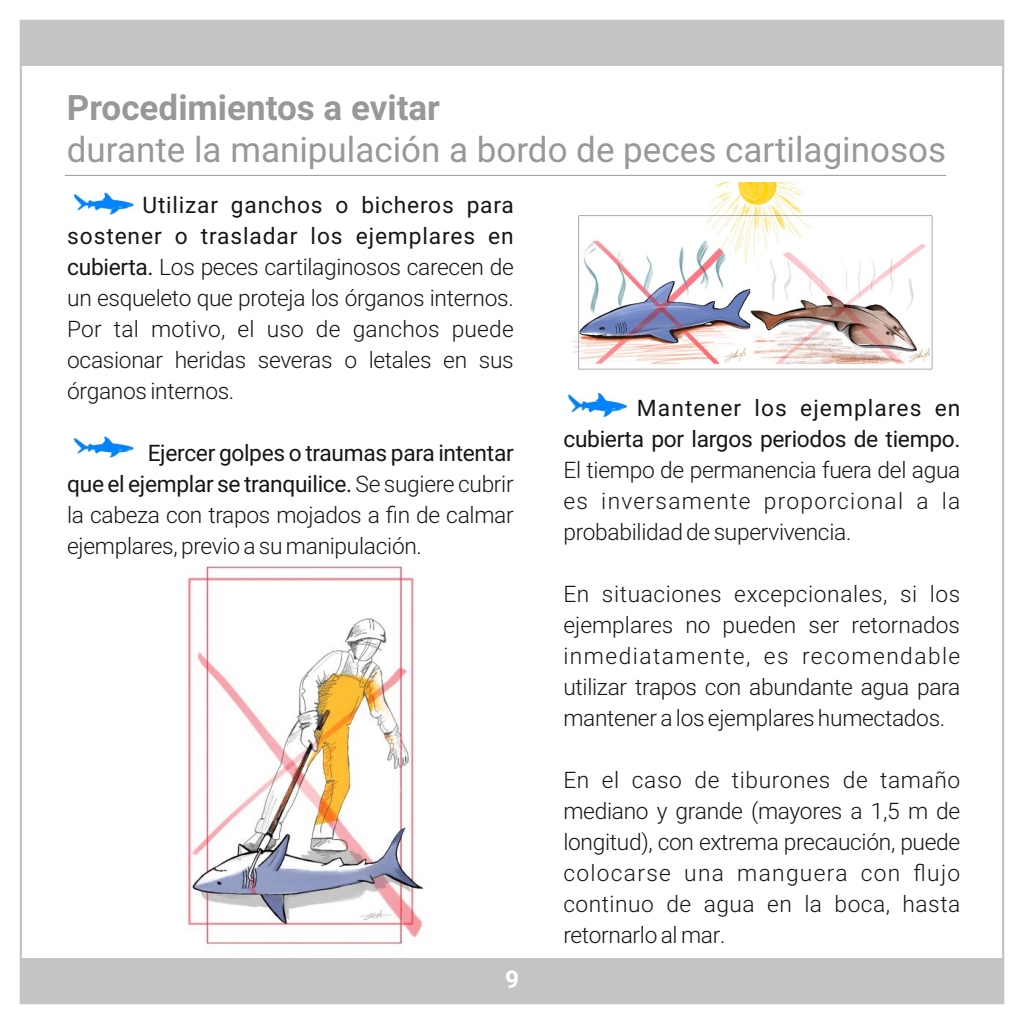
<style>
.page{position:relative;width:1024px;height:1024px;background:#fff}
.page>*{position:absolute;margin:0;border:0;box-sizing:border-box;transform-origin:0 0}
.t1{font:35px "Roboto";color:#989899}
.t2{font:700 35px "Roboto";color:#989899}
.t3{font:700 24.5px "Roboto";color:#fff}
.t4{font:300 22.75px/31px "Roboto";letter-spacing:-.015em;color:#151616;text-align:justify}
.t5{font:22.75px/31px "Roboto";letter-spacing:-.015em;color:#151616;text-align:right}
.s1{font-weight:400}
</style>
<div class="page">
<div style="left:21px;top:958px;width:982px;height:45px;background:#c4c4c5"></div>
<div style="left:21px;top:21px;width:982px;height:44px;background:#c4c4c5"></div>
<img style="left:187px;top:564px;width:237px;height:388px">
<hr style="left:65px;top:175px;width:881px;height:1px;background:#989899">
<img style="left:572px;top:183px;width:361px;height:187px">
<img style="left:73px;top:435px;width:61px;height:23px">
<img style="left:73px;top:192px;width:61px;height:23px">
<img style="left:567px;top:392px;width:60px;height:26px">
<h1 class="t2" style="left:67px;top:94px;width:375px">Procedimientos a evitar</h1>
<h1 class="t1" style="left:67px;top:136px;width:881px">durante la manipulación a bordo de peces cartilaginosos</h1>
<p class="t4" style="left:67px;top:192px;width:448px;text-indent:75px"><span class="s1">Utilizar ganchos o bicheros para sostener o trasladar los ejemplares en cubierta.</span> Los peces cartilaginosos carecen de un esqueleto que proteja los órganos internos.<br>Por tal motivo, el uso de ganchos puede ocasionar heridas severas o letales en sus órganos internos.</p>
<p class="t4" style="left:67px;top:439px;width:448px;text-indent:81px"><span class="s1">Ejercer golpes o traumas para intentar que el ejemplar se tranquilice.</span> Se sugiere cubrir la cabeza con trapos mojados a fin de calmar ejemplares, previo a su manipulación.</p>
<p class="t3" style="left:505px;top:970px;width:16px">9</p>
<p class="t5" style="left:563px;top:395px;width:398px">Mantener los ejemplares en cubierta por largos periodos de tiempo.</p>
<p class="t4" style="left:563px;top:457px;width:398px">El tiempo de permanencia fuera del agua es inversamente proporcional a la probabilidad de supervivencia.</p>
<p class="t4" style="left:563px;top:581px;width:398px">En situaciones excepcionales, si los ejemplares no pueden ser retornados inmediatamente, es recomendable utilizar trapos con abundante agua para mantener a los ejemplares humectados.</p>
<p class="t4" style="left:563px;top:767px;width:398px">En el caso de tiburones de tamaño mediano y grande (mayores a 1,5 m de longitud), con extrema precaución, puede colocarse una manguera con flujo continuo de agua en la boca, hasta retornarlo al mar.</p>
</div>
